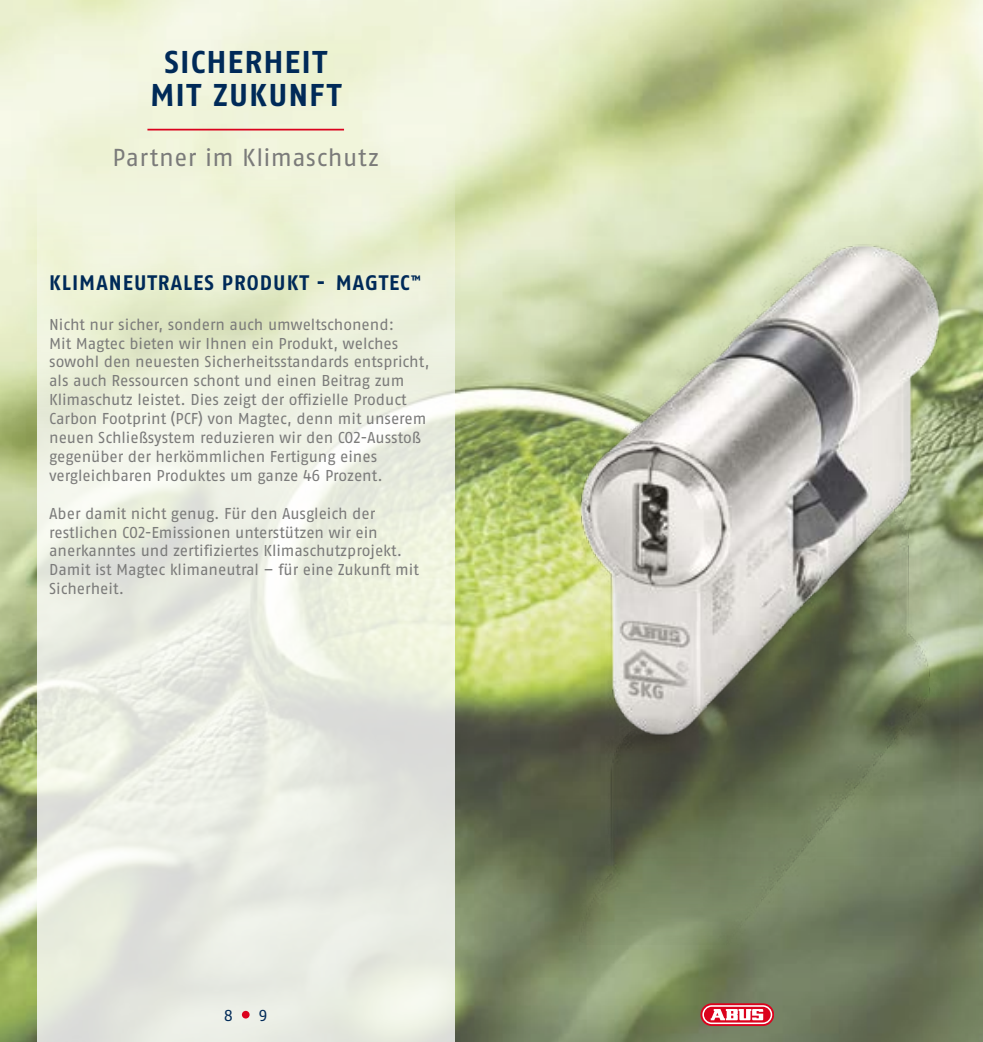
<style>
.page{position:relative;width:983px;height:1042px;background:#fff}
.page>*{position:absolute;margin:0;border:0;box-sizing:border-box;transform-origin:0 0}
.t1{font:700 31.5px/33.2px "ABUS Fago Pro";letter-spacing:.035em;color:#002a58;text-align:center}
.t2{font:24.5px "ABUS Fago Pro";letter-spacing:.015em;color:#7b7b7a}
.t3{font:700 21px "ABUS Fago Pro";letter-spacing:.05em;color:#002a58}
.t4{font:15.75px/18.9px "ABUS Fago Pro";letter-spacing:-.005em;color:#7b7b7a}
.t5{font:15.75px "ABUS Fago Pro";color:#002a58}
</style>
<div class="page">
<img style="left:0;top:0;width:982px;height:1042px">
<hr style="left:147px;top:129px;width:197px;height:1px;background:#db021d">
<img style="left:510px;top:117px;width:448px;height:827px">
<svg style="left:37px;top:152px;width:417px;height:890px;background:#eaeddf"></svg>
<div style="left:242px;top:1011px;width:7px;height:7px;background:#db021d;border-radius:50%"></div>
<svg style="left:700px;top:1003px;width:73px;height:23px"></svg>
<svg style="left:702px;top:1005px;width:70px;height:19px"></svg>
<h1 class="t1" style="left:150px;top:45px;width:193px">SICHERHEIT<br>MIT ZUKUNFT</h1>
<h2 class="t2" style="left:113px;top:143px;width:268px">Partner im Klimaschutz</h2>
<h3 class="t3" style="left:49px;top:270px;width:373px">KLIMANEUTRALES PRODUKT - MAGTEC<sup>™</sup></h3>
<p class="t4" style="left:49px;top:315px;width:382px">Nicht nur sicher, sondern auch umweltschonend:<br>Mit Magtec bieten wir Ihnen ein Produkt, welches sowohl den neuesten Sicherheitsstandards entspricht, als auch Ressourcen schont und einen Beitrag zum Klimaschutz leistet. Dies zeigt der offizielle Product Carbon Footprint (PCF) von Magtec, denn mit unserem neuen Schließsystem reduzieren wir den CO2-Ausstoß gegenüber der herkömmlichen Fertigung eines vergleichbaren Produktes um ganze 46 Prozent.</p>
<p class="t4" style="left:49px;top:504px;width:371px">Aber damit nicht genug. Für den Ausgleich der restlichen CO2-Emissionen unterstützen wir ein anerkanntes und zertifiziertes Klimaschutzprojekt.<br>Damit ist Magtec klimaneutral – für eine Zukunft mit Sicherheit.</p>
<p class="t5" style="left:224px;top:1006px;width:11px">8</p>
<p class="t5" style="left:258px;top:1006px;width:11px">9</p>
</div>
